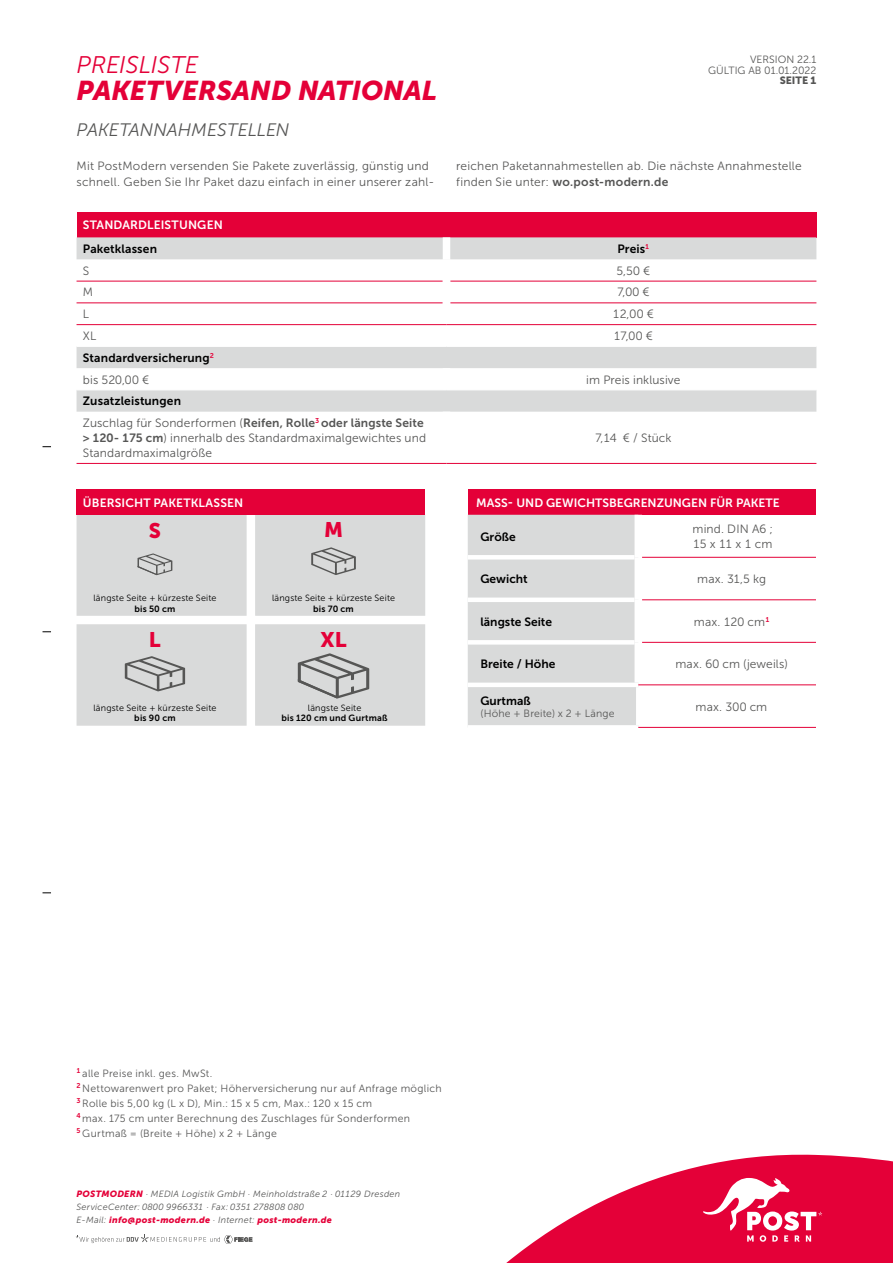
<style>
.page{position:relative;width:893px;height:1263px;background:#fff}
.page>*{position:absolute;margin:0;border:0;box-sizing:border-box;transform-origin:0 0}
.t1{font:italic 27px "Museo Sans 900";color:#e40038}
.t2{font:italic 24px "Museo Sans 300";color:#e40038}
.t3{font:21px "Museo Sans 900";color:#e40038}
.t4{font:italic 18px "Museo Sans 300";color:#565655}
.t5{font:12px/15px "Museo Sans 300";letter-spacing:.015em;color:#565655}
.t6{font:12px/21.8px "Museo Sans 700";letter-spacing:.015em;color:#565655}
.t7{font:12px "Museo Sans 700";color:#000}
.t8{font:12px "Museo Sans 700";color:#fff}
.t9{font:10.5px/15px "Museo Sans 300";letter-spacing:.025em;color:#565655}
.t10{font:10.5px/10.5px "Museo Sans 300";color:#565655;text-align:right}
.t11{font:10.5px "Museo Sans 900";color:#565655}
.t12{font:italic 9px/12.8px "Museo Sans 300";letter-spacing:.03em;color:#565655}
.t13{font:9px "Museo Sans 300";letter-spacing:.02em;color:#000}
.t14{font:italic 9px "Museo Sans 900";letter-spacing:.03em;color:#e40038}
.t15{font:9px "Museo Sans 700";letter-spacing:.02em;color:#000}
.s1{font-family:"Museo Sans 300"}
.s2{color:#000}
.s3{font-family:"Museo Sans 700"}
.s4{font-family:"Museo Sans 900";color:#e40038}
.s5{font-family:"Museo Sans 300";color:#565655}
</style>
<div class="page">
<svg style="left:506px;top:1154px;width:387px;height:109px;fill:#e40038"></svg>
<svg style="left:76px;top:1235px;width:176px;height:8px"></svg>
<svg style="left:703px;top:1178px;width:119px;height:64px"></svg>
<div style="left:77px;top:212px;width:739px;height:25px;background:#e40038"></div>
<svg style="left:77px;top:237px;width:739px;height:175px"></svg>
<hr style="left:77px;top:281px;width:366px;height:1px;background:#e40038">
<hr style="left:450px;top:281px;width:366px;height:1px;background:#e40038">
<hr style="left:77px;top:302px;width:366px;height:1px;background:#e40038">
<hr style="left:450px;top:302px;width:366px;height:1px;background:#e40038">
<div style="left:443px;top:259px;width:7px;height:22px;background:#fff"></div>
<div style="left:443px;top:281px;width:7px;height:22px;background:#fff"></div>
<div style="left:443px;top:303px;width:7px;height:21px;background:#fff"></div>
<div style="left:443px;top:325px;width:7px;height:21px;background:#fff"></div>
<div style="left:443px;top:368px;width:7px;height:21px;background:#fff"></div>
<hr style="left:77px;top:324px;width:369px;height:1px;background:#e40038">
<hr style="left:446px;top:324px;width:370px;height:1px;background:#e40038">
<hr style="left:77px;top:346px;width:369px;height:1px;background:#fff">
<hr style="left:446px;top:346px;width:370px;height:1px;background:#fff">
<hr style="left:77px;top:389px;width:369px;height:1px;background:#fff">
<hr style="left:446px;top:389px;width:370px;height:1px;background:#fff">
<hr style="left:77px;top:463px;width:369px;height:1px;background:#e40038">
<hr style="left:446px;top:463px;width:370px;height:1px;background:#e40038">
<div style="left:443px;top:237px;width:7px;height:22px;background:#fff"></div>
<div style="left:77px;top:515px;width:170px;height:101px;background:#d9dada"></div>
<div style="left:255px;top:515px;width:170px;height:101px;background:#d9dada"></div>
<div style="left:77px;top:624px;width:170px;height:102px;background:#d9dada;border:2px solid #d9dada"></div>
<div style="left:255px;top:624px;width:170px;height:102px;background:#d9dada;border:2px solid #d9dada"></div>
<svg style="left:138px;top:553px;width:34px;height:22px"></svg>
<svg style="left:311px;top:547px;width:45px;height:28px"></svg>
<svg style="left:125px;top:656px;width:60px;height:35px"></svg>
<svg style="left:298px;top:653px;width:71px;height:45px"></svg>
<div style="left:77px;top:489px;width:348px;height:26px;background:#e40038"></div>
<div style="left:468px;top:489px;width:354px;height:26px;background:#e40038"></div>
<div style="left:468px;top:515px;width:168px;height:210px;background:#d9dada"></div>
<hr style="left:468px;top:555px;width:166px;height:4px;background:#fff">
<div style="left:468px;top:597px;width:166px;height:5px;background:#fff"></div>
<div style="left:468px;top:640px;width:166px;height:5px;background:#fff"></div>
<hr style="left:468px;top:683px;width:170px;height:4px;background:#fff">
<hr style="left:642px;top:599px;width:177px;height:1px;background:#e40038">
<hr style="left:642px;top:642px;width:177px;height:1px;background:#e40038">
<hr style="left:642px;top:557px;width:177px;height:1px;background:#e40038">
<div style="left:634px;top:515px;width:8px;height:42px;background:#fff"></div>
<div style="left:634px;top:557px;width:8px;height:43px;background:#fff"></div>
<div style="left:634px;top:600px;width:8px;height:42px;background:#fff"></div>
<div style="left:634px;top:642px;width:8px;height:41px;background:#fff"></div>
<hr style="left:638px;top:684px;width:188px;height:1px;background:#e40038">
<hr style="left:638px;top:727px;width:187px;height:1px;background:#e40038">
<div style="left:816px;top:486px;width:64px;height:247px;background:#fff"></div>
<h2 class="t2" style="left:77px;top:52px;width:123px">PREISLISTE</h2>
<h1 class="t1" style="left:77px;top:75px;width:362px">PAKETVERSAND NATIONAL</h1>
<h3 class="t4" style="left:77px;top:120px;width:214px">PAKETANNAHMESTELLEN</h3>
<p class="t10" style="left:708px;top:54px;width:110px">VERSION 22.1<br>GÜLTIG AB 01.01.2022</p>
<p class="t11" style="left:780px;top:75px;width:38px">SEITE 1</p>
<p class="t5" style="left:77px;top:158px;width:359px;line-height:15.8px">Mit PostModern versenden Sie Pakete zuverlässig, günstig und schnell. Geben Sie Ihr Paket dazu einfach in einer unserer zahl-</p>
<p class="t5" style="left:456px;top:159px;width:347px">reichen Paketannahmestellen ab. Die nächste Annahmestelle</p>
<p class="t6" style="left:456px;top:171px;width:214px"><span class="s1">finden Sie unter:</span> wo.post-modern.de</p>
<p class="t8" style="left:83px;top:218px;width:141px">STANDARDLEISTUNGEN</p>
<p class="t7" style="left:83px;top:242px;width:76px">Paketklassen</p>
<p class="t7" style="left:617px;top:242px;width:33px">Preis<sup>1</sup></p>
<p class="t5" style="left:83px;top:263px;width:8px">S</p>
<p class="t5" style="left:616px;top:263px;width:35px">5,50 €</p>
<p class="t5" style="left:83px;top:285px;width:12px">M</p>
<p class="t5" style="left:617px;top:285px;width:34px">7,00 €</p>
<p class="t5" style="left:83px;top:307px;width:8px">L</p>
<p class="t5" style="left:613px;top:307px;width:42px">12,00 €</p>
<p class="t5" style="left:83px;top:328px;width:15px">XL</p>
<p class="t5" style="left:614px;top:328px;width:41px">17,00 €</p>
<p class="t7" style="left:83px;top:351px;width:133px">Standardversicherung<sup>2</sup></p>
<p class="t5" style="left:83px;top:372px;width:68px">bis 520,00 €</p>
<p class="t5" style="left:586px;top:372px;width:96px">im Preis inklusive</p>
<p class="t6" style="left:83px;top:390px;width:342px"><span class="s2">Zusatzleistungen<br></span><span class="s1">Zuschlag für Sonderformen (</span>Reifen, Rolle<sup>3</sup> oder längste Seite</p>
<p class="t5" style="left:83px;top:430px;width:345px"><span class="s3">&gt; 120- 175 cm</span>) innerhalb des Standardmaximalgewichtes und<br>Standardmaximalgröße</p>
<p class="t5" style="left:595px;top:430px;width:78px">7,14 € / Stück</p>
<p class="t8" style="left:83px;top:496px;width:162px">ÜBERSICHT PAKETKLASSEN</p>
<p class="t8" style="left:476px;top:496px;width:305px">MASS- UND GEWICHTSBEGRENZUNGEN FÜR PAKETE</p>
<p class="t7" style="left:480px;top:530px;width:37px">Größe</p>
<p class="t5" style="left:692px;top:521px;width:82px">mind. DIN A6 ;<br>15 x 11 x 1 cm</p>
<p class="t7" style="left:480px;top:572px;width:49px">Gewicht</p>
<p class="t5" style="left:697px;top:571px;width:71px">max. 31,5 kg</p>
<p class="t7" style="left:480px;top:615px;width:73px">längste Seite</p>
<p class="t5" style="left:694px;top:614px;width:77px">max. 120 cm<sup>1</sup></p>
<p class="t7" style="left:480px;top:657px;width:76px">Breite / Höhe</p>
<p class="t5" style="left:675px;top:656px;width:114px">max. 60 cm (jeweils)</p>
<p class="t7" style="left:480px;top:694px;width:52px">Gurtmaß</p>
<p class="t9" style="left:480px;top:706px;width:136px">(Höhe + Breite) x 2 + Länge</p>
<h3 class="t3" style="left:149px;top:518px;width:14px">S</h3>
<h3 class="t3" style="left:324px;top:518px;width:20px">M</h3>
<p class="t13" style="left:272px;top:593px;width:125px">längste Seite + kürzeste Seite</p>
<p class="t15" style="left:313px;top:604px;width:42px">bis 70 cm</p>
<p class="t13" style="left:93px;top:593px;width:125px">längste Seite + kürzeste Seite</p>
<p class="t15" style="left:134px;top:604px;width:42px">bis 50 cm</p>
<h3 class="t3" style="left:149px;top:628px;width:13px">L</h3>
<h3 class="t3" style="left:321px;top:628px;width:27px">XL</h3>
<p class="t5" style="left:696px;top:699px;width:73px">max. 300 cm</p>
<p class="t13" style="left:308px;top:703px;width:55px">längste Seite</p>
<p class="t15" style="left:281px;top:713px;width:108px">bis 120 cm und Gurtmaß</p>
<p class="t13" style="left:93px;top:703px;width:125px">längste Seite + kürzeste Seite</p>
<p class="t15" style="left:134px;top:713px;width:43px">bis 90 cm</p>
<p class="t9" style="left:77px;top:1066px;width:367px"><sup>1</sup> alle Preise inkl. ges. MwSt.<br><sup>2</sup> Nettowarenwert pro Paket; Höherversicherung nur auf Anfrage möglich <sup>3</sup> Rolle bis 5,00 kg (L x D), Min.: 15 x 5 cm, Max.: 120 x 15 cm<br><sup>4</sup> max. 175 cm unter Berechnung des Zuschlages für Sonderformen<br><sup>5</sup> Gurtmaß = (Breite + Höhe) x 2 + Länge</p>
<p class="t12" style="left:77px;top:1188px;width:325px"><span class="s4">POSTMODERN</span> · MEDIA Logistik GmbH · Meinholdstraße 2 · 01129 Dresden<br>ServiceCenter: 0800 9966331 · Fax: 0351 278808 080</p>
<p class="t14" style="left:77px;top:1215px;width:257px"><span class="s5">E-Mail:</span> info@post-modern.de <span class="s5">· Internet:</span> post-modern.de</p>
</div>
